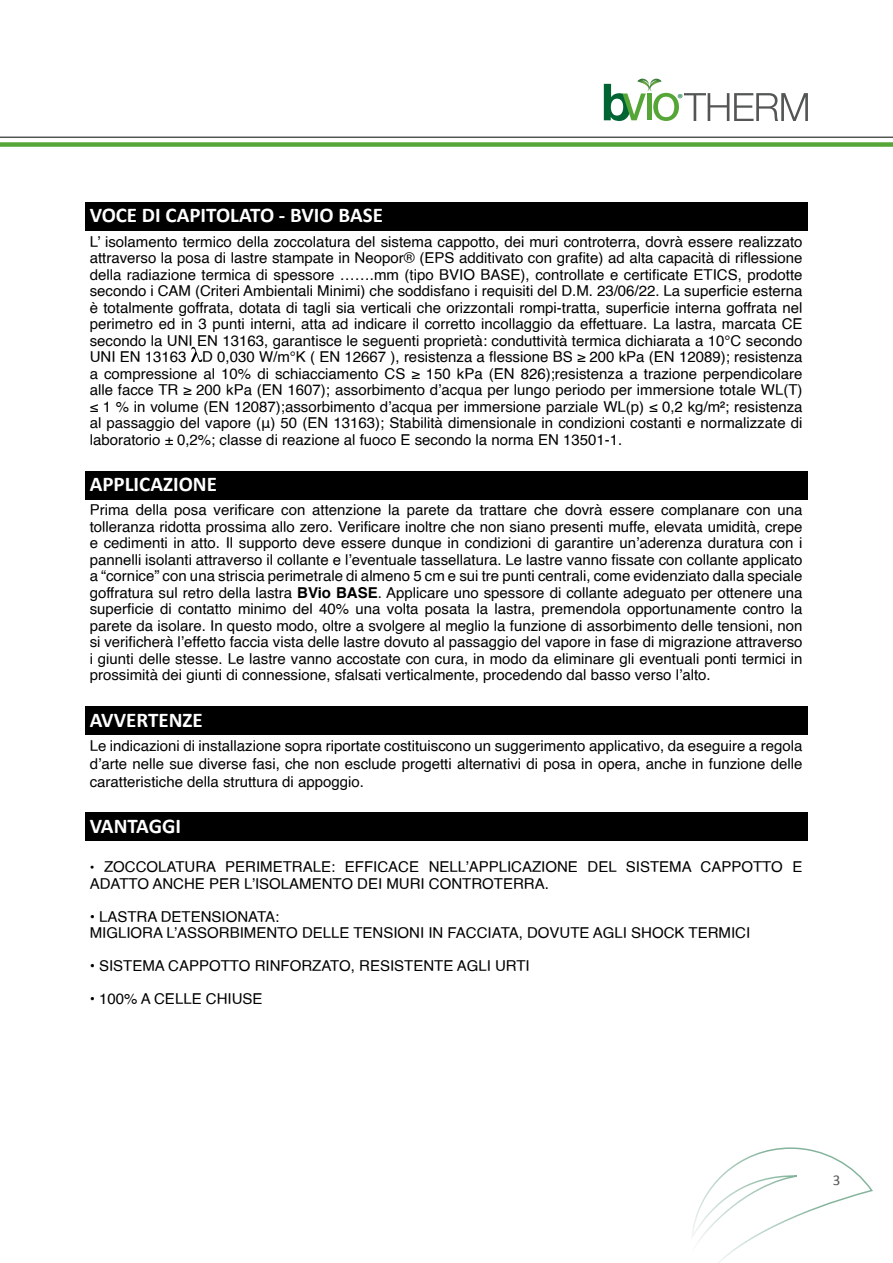
<style>
.page{position:relative;width:893px;height:1263px;background:#fff}
.page>*{position:absolute;margin:0;border:0;box-sizing:border-box;transform-origin:0 0}
.t1{font:700 21px "Calibri";color:#fff}
.t2{font:15px/16.5px "Helvetica";color:#000;text-align:justify}
.t3{font:15px "Calibri";color:#545656}
.t4{font:13.2px "Myriad Pro";color:#006533}
.s1{font-weight:700}
.s2{font-weight:700;font-size:13.5px}
</style>
<div class="page">
<svg style="left:692px;top:1147px;width:181px;height:116px"></svg>
<svg style="left:604px;top:79px;width:204px;height:42px"></svg>
<hr style="left:0;top:137px;width:893px;height:1px;background:#545656">
<div style="left:0;top:142px;width:893px;height:5px;background:#56a637"></div>
<div style="left:85px;top:202px;width:722px;height:29px;background:#000"></div>
<svg style="left:191px;top:347px;width:11px;height:15px"></svg>
<div style="left:85px;top:471px;width:722px;height:28px;background:#000"></div>
<div style="left:85px;top:706px;width:722px;height:29px;background:#000"></div>
<div style="left:85px;top:812px;width:722px;height:29px;background:#000"></div>
<p class="t4" style="left:677px;top:90px;width:7px">®</p>
<h1 class="t1" style="left:90px;top:201px;width:295px">VOCE DI CAPITOLATO - BVIO BASE</h1>
<p class="t2" style="left:90px;top:233px;width:714px">L’ isolamento termico della zoccolatura del sistema cappotto, dei muri controterra, dovrà essere realizzato attraverso la posa di lastre stampate in Neopor® (EPS additivato con grafite) ad alta capacità di riflessione della radiazione termica di spessore …….mm (tipo BVIO BASE), controllate e certificate ETICS, prodotte secondo i CAM (Criteri Ambientali Minimi) che soddisfano i requisiti del D.M. 23/06/22. La superficie esterna è totalmente goffrata, dotata di tagli sia verticali che orizzontali rompi-tratta, superficie interna goffrata nel perimetro ed in 3 punti interni, atta ad indicare il corretto incollaggio da effettuare. La lastra, marcata CE secondo la UNI EN 13163, garantisce le seguenti proprietà: conduttività termica dichiarata a 10°C secondo UNI EN 13163 D 0,030 W/m°K ( EN 12667 ), resistenza a flessione BS ≥ 200 kPa (EN 12089); resistenza a compressione al 10% di schiacciamento CS ≥ 150 kPa (EN 826);resistenza a trazione perpendicolare alle facce TR ≥ 200 kPa (EN 1607); assorbimento d’acqua per lungo periodo per immersione totale WL(T) ≤ 1 % in volume (EN 12087);assorbimento d’acqua per immersione parziale WL(p) ≤ 0,2 kg/m²; resistenza al passaggio del vapore (μ) 50 (EN 13163); Stabilità dimensionale in condizioni costanti e normalizzate di laboratorio ± 0,2%; classe di reazione al fuoco E secondo la norma EN 13501-1.</p>
<h1 class="t1" style="left:90px;top:469px;width:129px">APPLICAZIONE</h1>
<p class="t2" style="left:90px;top:502px;width:714px">Prima della posa verificare con attenzione la parete da trattare che dovrà essere complanare con una tolleranza ridotta prossima allo zero. Verificare inoltre che non siano presenti muffe, elevata umidità, crepe e cedimenti in atto. Il supporto deve essere dunque in condizioni di garantire un’aderenza duratura con i pannelli isolanti attraverso il collante e l’eventuale tassellatura. Le lastre vanno fissate con collante applicato a “cornice” con una striscia perimetrale di almeno 5 cm e sui tre punti centrali, come evidenziato dalla speciale goffratura sul retro della lastra <span class="s1">BVio BASE</span>. Applicare uno spessore di collante adeguato per ottenere una superficie di contatto minimo del 40% una volta posata la lastra, premendola opportunamente contro la parete da isolare. In questo modo, oltre a svolgere al meglio la funzione di assorbimento delle tensioni, non si verificherà l’effetto faccia vista delle lastre dovuto al passaggio del vapore in fase di migrazione attraverso i giunti delle stesse. Le lastre vanno accostate con cura, in modo da eliminare gli eventuali ponti termici in prossimità dei giunti di connessione, sfalsati verticalmente, procedendo dal basso verso l’alto.</p>
<h1 class="t1" style="left:90px;top:705px;width:115px">AVVERTENZE</h1>
<p class="t2" style="left:90px;top:737px;width:714px;line-height:18px">Le indicazioni di installazione sopra riportate costituiscono un suggerimento applicativo, da eseguire a regola d’arte nelle sue diverse fasi, che non esclude progetti alternativi di posa in opera, anche in funzione delle caratteristiche della struttura di appoggio.</p>
<h1 class="t1" style="left:90px;top:811px;width:93px">VANTAGGI</h1>
<p class="t2" style="left:90px;top:859px;width:714px"><span class="s2">•</span> ZOCCOLATURA PERIMETRALE: EFFICACE NELL’APPLICAZIONE DEL SISTEMA CAPPOTTO E<br>ADATTO ANCHE PER L’ISOLAMENTO DEI MURI CONTROTERRA.</p>
<p class="t2" style="left:90px;top:909px;width:662px">• LASTRA DETENSIONATA:<br>MIGLIORA L’ASSORBIMENTO DELLE TENSIONI IN FACCIATA, DOVUTE AGLI SHOCK TERMICI</p>
<p class="t2" style="left:90px;top:958px;width:442px">• SISTEMA CAPPOTTO RINFORZATO, RESISTENTE AGLI URTI</p>
<p class="t2" style="left:90px;top:991px;width:174px">• 100% A CELLE CHIUSE</p>
<p class="t3" style="left:833px;top:1171px;width:9px">3</p>
</div>
